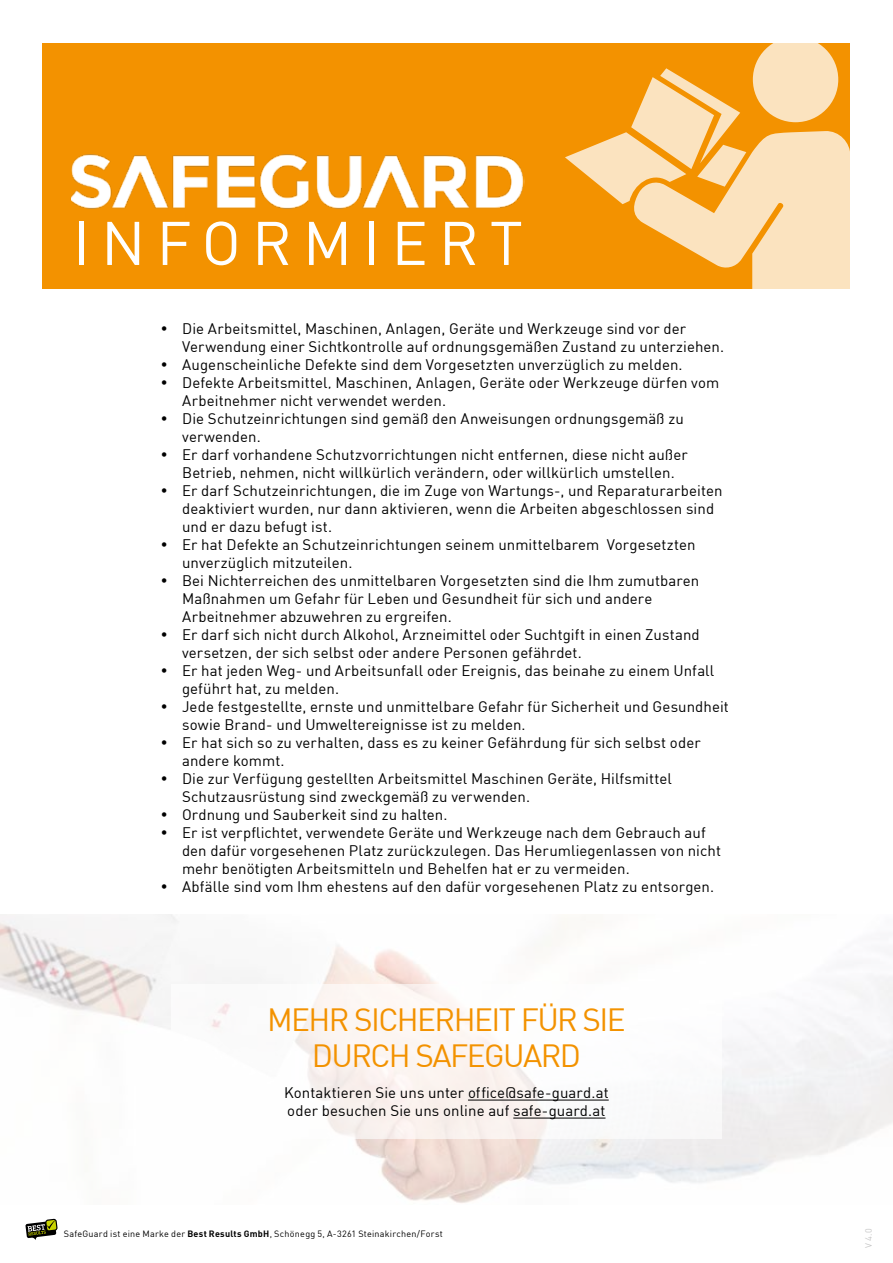
<style>
.page{position:relative;width:893px;height:1263px;background:#fff}
.page>*{position:absolute;margin:0;border:0;box-sizing:border-box;transform-origin:0 0}
.t1{font:60.6px "DIN";letter-spacing:.185em;color:#fff}
.t2{font:31.5px/36px "DIN";letter-spacing:-.05em;color:#f39200;text-align:center}
.t3{font:15px/18px "DIN";letter-spacing:.005em;color:#000}
.t4{font:9px "DIN";letter-spacing:.025em;color:#000}
.t5{font:9px "DIN";color:#c6c6c6}
.s1{font-family:"DIN Bold"}
</style>
<div class="page">
<svg style="left:26px;top:1219px;width:32px;height:21px"></svg>
<div style="left:43px;top:43px;width:807px;height:246px;background:#f39200"></div>
<img style="left:72px;top:154px;width:452px;height:55px">
<svg style="left:565px;top:43px;width:285px;height:246px;fill:#fbe3bf"></svg>
<img style="left:0;top:914px;width:893px;height:289px">
<div style="left:171px;top:984px;width:551px;height:155px;background:#fff"></div>
<hr style="left:468px;top:1100px;width:141px;height:1px;background:#000">
<hr style="left:513px;top:1118px;width:92px;height:1px;background:#000">
<h1 class="t1" style="left:73px;top:205px;width:451px">INFORMIERT</h1>
<p class="t3" style="left:182px;top:320px;width:548px">Die Arbeitsmittel, Maschinen, Anlagen, Geräte und Werkzeuge sind vor der Verwendung einer Sichtkontrolle auf ordnungsgemäßen Zustand zu unterziehen.<br>Augenscheinliche Defekte sind dem Vorgesetzten unverzüglich zu melden.<br>Defekte Arbeitsmittel‚ Maschinen, Anlagen, Geräte oder Werkzeuge dürfen vom Arbeitnehmer nicht verwendet werden.<br>Die Schutzeinrichtungen sind gemäß den Anweisungen ordnungsgemäß zu verwenden.<br>Er darf vorhandene Schutzvorrichtungen nicht entfernen, diese nicht außer Betrieb, nehmen, nicht willkürlich verändern, oder willkürlich umstellen.<br>Er darf Schutzeinrichtungen, die im Zuge von Wartungs-, und Reparaturarbeiten deaktiviert wurden, nur dann aktivieren, wenn die Arbeiten abgeschlossen sind und er dazu befugt ist.<br>Er hat Defekte an Schutzeinrichtungen seinem unmittelbarem Vorgesetzten unverzüglich mitzuteilen.<br>Bei Nichterreichen des unmittelbaren Vorgesetzten sind die Ihm zumutbaren Maßnahmen um Gefahr für Leben und Gesundheit für sich und andere Arbeitnehmer abzuwehren zu ergreifen.<br>Er darf sich nicht durch Alkohol, Arzneimittel oder Suchtgift in einen Zustand versetzen, der sich selbst oder andere Personen gefährdet.<br>Er hat jeden Weg- und Arbeitsunfall oder Ereignis, das beinahe zu einem Unfall geführt hat, zu melden.<br>Jede festgestellte, ernste und unmittelbare Gefahr für Sicherheit und Gesundheit sowie Brand- und Umweltereignisse ist zu melden.<br>Er hat sich so zu verhalten, dass es zu keiner Gefährdung für sich selbst oder andere kommt.<br>Die zur Verfügung gestellten Arbeitsmittel Maschinen Geräte, Hilfsmittel Schutzausrüstung sind zweckgemäß zu verwenden.<br>Ordnung und Sauberkeit sind zu halten.<br>Er ist verpflichtet, verwendete Geräte und Werkzeuge nach dem Gebrauch auf den dafür vorgesehenen Platz zurückzulegen. Das Herumliegenlassen von nicht mehr benötigten Arbeitsmitteln und Behelfen hat er zu vermeiden.<br>Abfälle sind vom Ihm ehestens auf den dafür vorgesehenen Platz zu entsorgen.</p>
<h2 class="t2" style="left:267px;top:1001px;width:360px">MEHR SICHERHEIT FÜR SIE<br>DURCH SAFEGUARD</h2>
<p class="t3" style="left:284px;top:1083px;width:326px">Kontaktieren Sie uns unter office@safe-guard.at oder besuchen Sie uns online auf safe-guard.at</p>
<p class="t4" style="left:64px;top:1228px;width:381px">SafeGuard ist eine Marke der <span class="s1">Best Results GmbH</span>, Schönegg 5, A-3261 Steinakirchen/Forst</p>
<p class="t5" style="left:863px;top:1248px;width:21px;rotate:-90deg">V 4.0</p>
</div>
